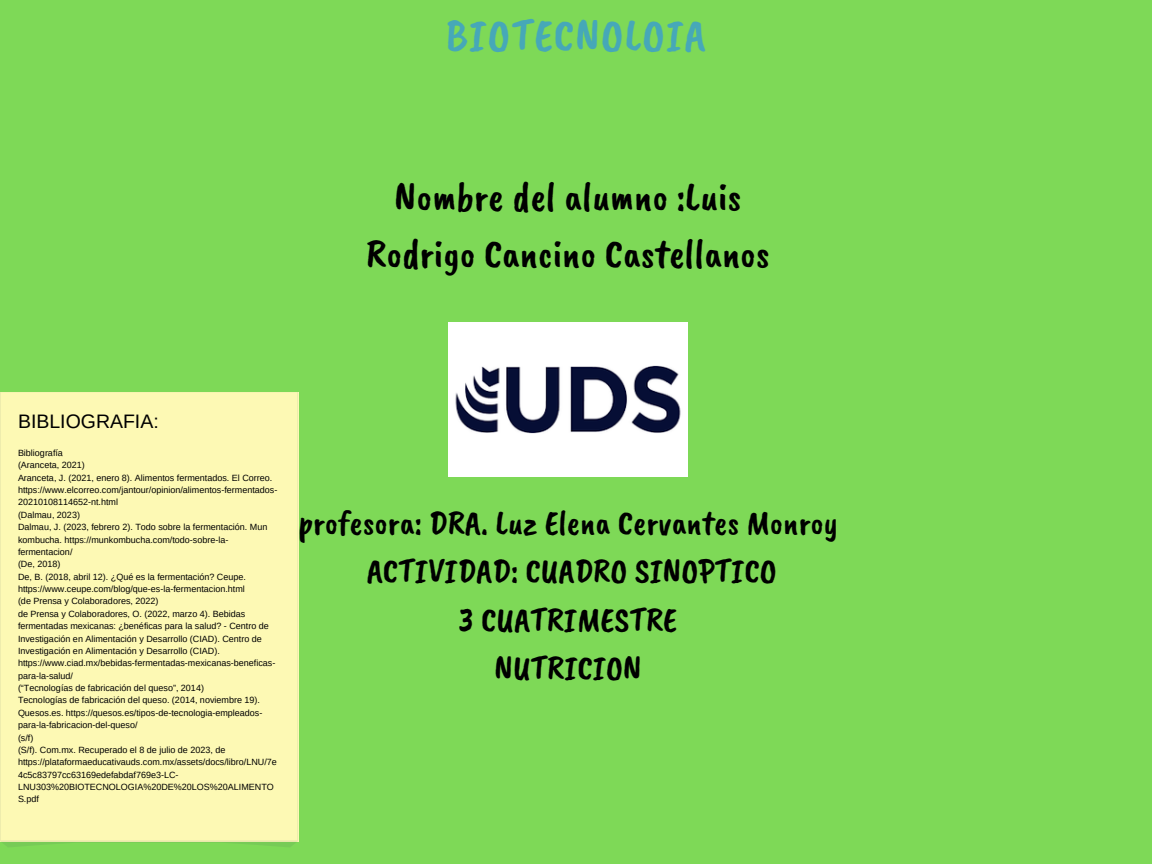
<style>
.page{position:relative;width:1152px;height:864px;background:#7ed957}
.page>*{position:absolute;margin:0;border:0;box-sizing:border-box;transform-origin:0 0}
.t1{font:45.9px "Caveat Brush";letter-spacing:.025em;color:#46a8b8}
.t2{font:41.1px/57.4px "Caveat Brush";color:#000;text-align:center}
.t3{font:34.65px "Caveat Brush";color:#000}
.t4{font:19.5px "Arimo";color:#000}
.t5{font:9px/12.3px "Arimo";color:#000}
</style>
<div class="page">
<img style="left:449px;top:322px;width:238px;height:154px">
<div style="left:0;top:392px;width:298px;height:456px;background:#fdf9b4"></div>
<p class="t1" style="left:446px;top:6px;width:262px">BIOTECNOLOIA</p>
<p class="t2" style="left:366px;top:167px;width:405px">Nombre del alumno :Luis<br>Rodrigo Cancino Castellanos</p>
<p class="t4" style="left:18px;top:410px;width:142px">BIBLIOGRAFIA:</p>
<p class="t5" style="left:18px;top:447px;width:46px">Bibliografía</p>
<p class="t5" style="left:18px;top:459px;width:68px">(Aranceta, 2021)</p>
<p class="t5" style="left:18px;top:471px;width:261px">Aranceta, J. (2021, enero 8). Alimentos fermentados. El Correo. https://www.elcorreo.com/jantour/opinion/alimentos-fermentados-<br>20210108114652-nt.html</p>
<p class="t5" style="left:18px;top:509px;width:64px">(Dalmau, 2023)</p>
<p class="t5" style="left:18px;top:521px;width:251px">Dalmau, J. (2023, febrero 2). Todo sobre la fermentación. Mun kombucha. https://munkombucha.com/todo-sobre-la&shy;fermentacion/</p>
<p class="t5" style="left:18px;top:558px;width:44px">(De, 2018)</p>
<p class="t5" style="left:18px;top:570px;width:229px">De, B. (2018, abril 12). ¿Qué es la fermentación? Ceupe. https://www.ceupe.com/blog/que-es-la-fermentacion.html</p>
<p class="t5" style="left:18px;top:595px;width:142px">(de Prensa y Colaboradores, 2022)</p>
<p class="t5" style="left:18px;top:608px;width:259px">de Prensa y Colaboradores, O. (2022, marzo 4). Bebidas fermentadas mexicanas: ¿benéficas para la salud? - Centro de Investigación en Alimentación y Desarrollo (CIAD). Centro de Investigación en Alimentación y Desarrollo (CIAD). https://www.ciad.mx/bebidas-fermentadas-mexicanas-beneficas&shy;para-la-salud/</p>
<p class="t5" style="left:18px;top:682px;width:188px">(“Tecnologías de fabricación del queso”, 2014)</p>
<p class="t5" style="left:18px;top:694px;width:246px">Tecnologías de fabricación del queso. (2014, noviembre 19).<br>Quesos.es. https://quesos.es/tipos-de-tecnologia-empleados&shy;para-la-fabricacion-del-queso/</p>
<p class="t5" style="left:18px;top:731px;width:17px">(s/f)</p>
<p class="t5" style="left:18px;top:744px;width:260px">(S/f). Com.mx. Recuperado el 8 de julio de 2023, de https://plataformaeducativauds.com.mx/assets/docs/libro/LNU/7e 4c5c83797cc63169edefabdaf769e3-LC-LNU303%20BIOTECNOLOGIA%20DE%20LOS%20ALIMENTO S.pdf</p>
<p class="t3" style="left:298px;top:500px;width:542px">profesora: DRA. Luz Elena Cervantes Monroy</p>
<p class="t3" style="left:367px;top:549px;width:411px">ACTIVIDAD: CUADRO SINOPTICO</p>
<p class="t3" style="left:459px;top:598px;width:220px">3 CUATRIMESTRE</p>
<p class="t3" style="left:494px;top:646px;width:149px">NUTRICION</p>
</div>
